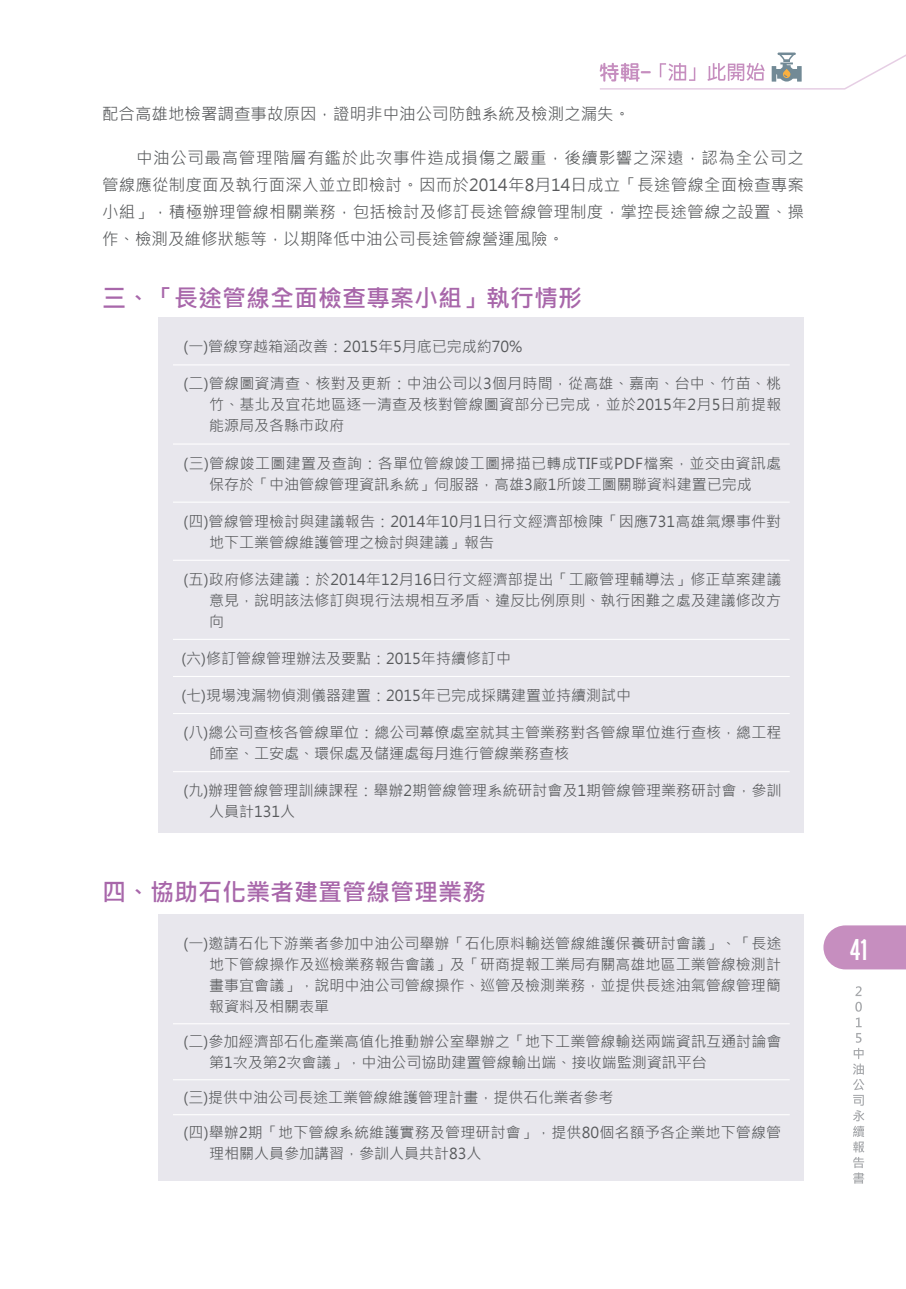
<style>
.page{position:relative;width:906px;height:1289px;background:#fff}
.page>*{position:absolute;margin:0;border:0;box-sizing:border-box;transform-origin:0 0}
.t1{font:29.25px "Big Noodle Titling";color:#fff}
.t2{font:700 24px "Microsoft Jheng Hei";color:#a867aa}
.t3{font:16.5px/27px "Microsoft Jheng Hei";color:#57595b;text-align:justify}
.t4{font:15px/21px "Microsoft Jheng Hei";letter-spacing:.005em;color:#57595b}
</style>
<div class="page">
<svg style="left:823px;top:925px;width:83px;height:44px;background:#c995c3"></svg>
<svg style="left:855px;top:986px;width:7px;height:25px"></svg>
<svg style="left:853px;top:1017px;width:11px;height:166px"></svg>
<svg style="left:599px;top:52px;width:307px;height:38px"></svg>
<div style="left:159px;top:317px;width:645px;height:515px;background:#e8e7ed"></div>
<div style="left:159px;top:914px;width:645px;height:266px;background:#e8e7ed"></div>
<hr style="left:173px;top:364px;width:616px;height:1px;background:#fff">
<hr style="left:173px;top:443px;width:616px;height:1px;background:#fff">
<hr style="left:173px;top:501px;width:616px;height:1px;background:#fff">
<hr style="left:173px;top:559px;width:616px;height:1px;background:#fff">
<hr style="left:173px;top:639px;width:616px;height:1px;background:#fff">
<hr style="left:173px;top:676px;width:616px;height:1px;background:#fff">
<hr style="left:173px;top:713px;width:616px;height:1px;background:#fff">
<hr style="left:173px;top:771px;width:616px;height:1px;background:#fff">
<hr style="left:173px;top:1023px;width:616px;height:1px;background:#fff">
<hr style="left:173px;top:1079px;width:616px;height:1px;background:#fff">
<hr style="left:173px;top:1114px;width:616px;height:1px;background:#fff">
<p class="t3" style="left:102px;top:100px;width:529px">配合高雄地檢署調查事故原因，證明非中油公司防蝕系統及檢測之漏失。</p>
<p class="t3" style="left:102px;top:144px;width:703px;text-indent:34px">中油公司最高管理階層有鑑於此次事件造成損傷之嚴重，後續影響之深遠，認為全公司之管線應從制度面及執行面深入並立即檢討。因而於2014年8月14日成立「長途管線全面檢查專案小組」，積極辦理管線相關業務，包括檢討及修訂長途管線管理制度，掌控長途管線之設置、操作、檢測及維修狀態等，以期降低中油公司長途管線營運風險。</p>
<h2 class="t2" style="left:102px;top:283px;width:481px">三、「長途管線全面檢查專案小組」執行情形</h2>
<p class="t4" style="left:184px;top:336px;width:340px">(一)管線穿越箱涵改善：2015年5月底已完成約70%</p>
<p class="t4" style="left:209px;top:373px;width:574px;text-align:justify;text-indent:-26px">(二)管線圖資清查、核對及更新：中油公司以3個月時間，從高雄、嘉南、台中、竹苗、桃竹、基北及宜花地區逐一清查及核對管線圖資部分已完成，並於2015年2月5日前提報能源局及各縣市政府</p>
<p class="t4" style="left:184px;top:452px;width:599px;text-align:center">(三)管線竣工圖建置及查詢：各單位管線竣工圖掃描已轉成TIF或PDF檔案，並交由資訊處保存於「中油管線管理資訊系統」伺服器，高雄3廠1所竣工圖關聯資料建置已完成</p>
<p class="t4" style="left:209px;top:510px;width:573px;text-indent:-26px">(四)管線管理檢討與建議報告：2014年10月1日行文經濟部檢陳「因應731高雄氣爆事件對地下工業管線維護管理之檢討與建議」報告</p>
<p class="t4" style="left:209px;top:569px;width:574px;text-align:justify;text-indent:-26px">(五)政府修法建議：於2014年12月16日行文經濟部提出「工廠管理輔導法」修正草案建議意見，說明該法修訂與現行法規相互矛盾、違反比例原則、執行困難之處及建議修改方向</p>
<p class="t4" style="left:181px;top:648px;width:331px">(六)修訂管線管理辦法及要點：2015年持續修訂中</p>
<p class="t4" style="left:181px;top:685px;width:451px">(七)現場洩漏物偵測儀器建置：2015年已完成採購建置並持續測試中</p>
<p class="t4" style="left:209px;top:722px;width:574px;text-indent:-26px">(八)總公司查核各管線單位：總公司幕僚處室就其主管業務對各管線單位進行查核，總工程師室、工安處、環保處及儲運處每月進行管線業務查核</p>
<p class="t4" style="left:209px;top:780px;width:574px;text-indent:-26px">(九)辦理管線管理訓練課程：舉辦2期管線管理系統研討會及1期管線管理業務研討會，參訓人員計131人</p>
<h2 class="t2" style="left:102px;top:877px;width:385px">四、協助石化業者建置管線管理業務</h2>
<p class="t4" style="left:209px;top:933px;width:574px;text-align:justify;text-indent:-26px">(一)邀請石化下游業者參加中油公司舉辦「石化原料輸送管線維護保養研討會議」、「長途地下管線操作及巡檢業務報告會議」及「研商提報工業局有關高雄地區工業管線檢測計畫事宜會議」，說明中油公司管線操作、巡管及檢測業務，並提供長途油氣管線管理簡報資料及相關表單</p>
<p class="t4" style="left:209px;top:1031px;width:574px;text-indent:-26px">(二)參加經濟部石化產業高值化推動辦公室舉辦之「地下工業管線輸送兩端資訊互通討論會第1次及第2次會議」，中油公司協助建置管線輸出端、接收端監測資訊平台</p>
<p class="t4" style="left:184px;top:1087px;width:431px">(三)提供中油公司長途工業管線維護管理計畫，提供石化業者參考</p>
<p class="t4" style="left:209px;top:1122px;width:573px;text-indent:-26px">(四)舉辦2期「地下管線系統維護實務及管理研討會」，提供80個名額予各企業地下管線管理相關人員參加講習，參訓人員共計83人</p>
<h1 class="t1" style="left:849px;top:933px;width:19px">41</h1>
</div>
